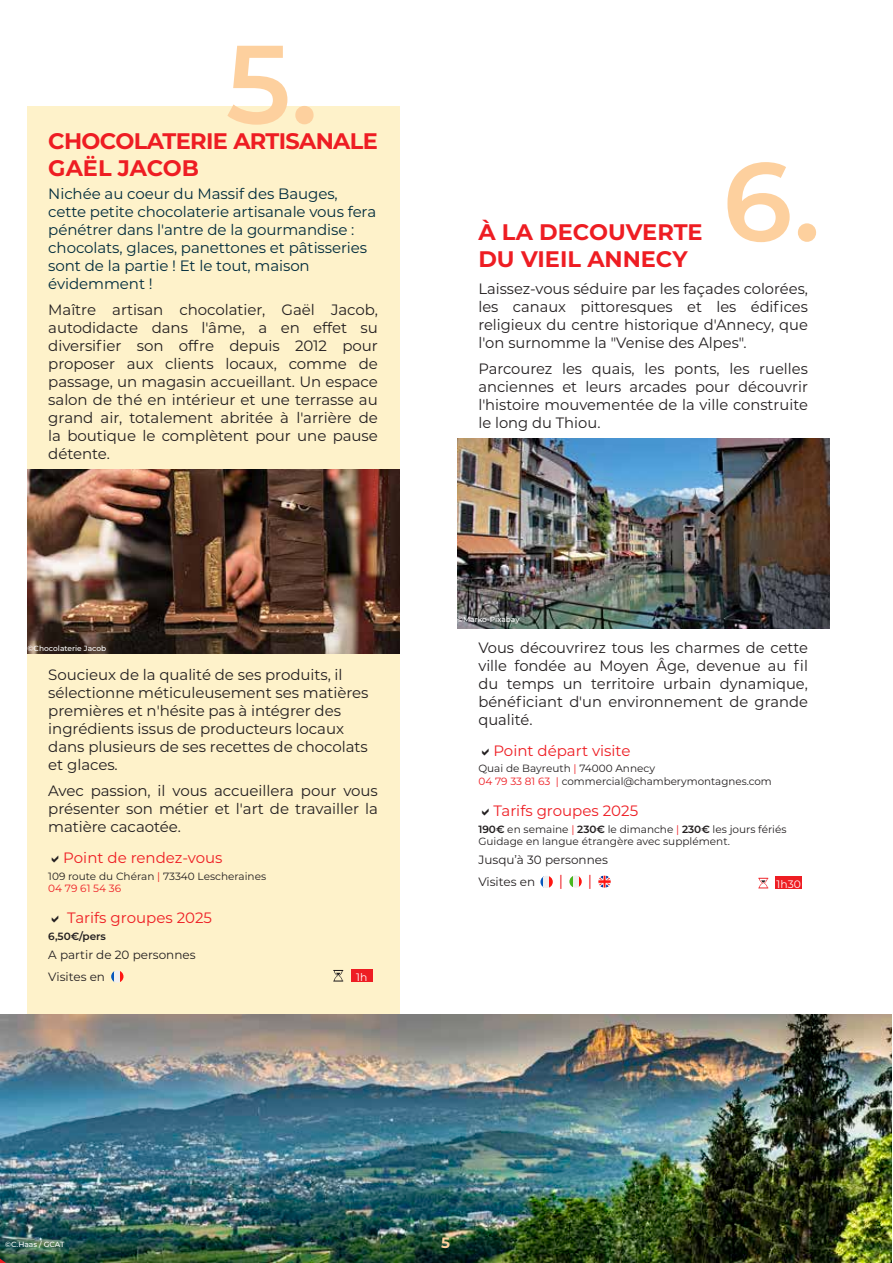
<style>
.page{position:relative;width:893px;height:1263px;background:#fff}
.page>*{position:absolute;margin:0;border:0;box-sizing:border-box;transform-origin:0 0}
.t1{font:600 111.15px "Montserrat";color:#fdd09e}
.t2{font:700 22.5px/27px "Montserrat";letter-spacing:-.015em;color:#ee1d23}
.t3{font:15px/18px "Montserrat";letter-spacing:-.005em;color:#231f20;text-align:justify}
.t4{font:15px/18px "Montserrat";letter-spacing:-.005em;color:#002b3c}
.t5{font:15px "Montserrat";color:#ee1d23}
.t6{font:700 15px "Montserrat";color:#fdd09e}
.t7{font:12px/22.2px "Montserrat";color:#231f20}
.t8{font:10.8px "Montserrat";color:#fff}
.t9{font:10.5px/12.6px "Montserrat";color:#231f20}
.t10{font:600 10.5px "Montserrat";color:#231f20}
.t11{font:500 7.5px "Montserrat";color:#fff}
.s1{color:#ee1d23}
.s2{font-weight:600}
</style>
<div class="page">
<div style="left:27px;top:106px;width:372px;height:908px;background:#fef2ca"></div>
<svg style="left:111px;top:971px;width:3px;height:11px"></svg>
<div style="left:114px;top:970px;width:6px;height:13px;background:#f0f0f0"></div>
<svg style="left:120px;top:971px;width:4px;height:11px"></svg>
<svg style="left:333px;top:970px;width:10px;height:11px"></svg>
<div style="left:351px;top:969px;width:21px;height:13px;background:#ee1d23"></div>
<img style="left:27px;top:469px;width:372px;height:185px">
<img style="left:99px;top:1014px;width:793px;height:249px">
<svg style="left:540px;top:877px;width:3px;height:10px"></svg>
<div style="left:544px;top:876px;width:6px;height:12px;background:#f0f0f0"></div>
<svg style="left:550px;top:876px;width:3px;height:11px"></svg>
<svg style="left:579px;top:876px;width:3px;height:11px"></svg>
<div style="left:572px;top:875px;width:7px;height:13px;background:#f0f0f0"></div>
<svg style="left:569px;top:876px;width:3px;height:11px"></svg>
<svg style="left:598px;top:875px;width:13px;height:13px"></svg>
<img style="left:457px;top:438px;width:372px;height:191px">
<svg style="left:758px;top:878px;width:10px;height:10px"></svg>
<div style="left:775px;top:876px;width:27px;height:13px;background:#ee1d23"></div>
<img style="left:0;top:1014px;width:99px;height:249px">
<h1 class="t1" style="left:226px;top:5px;width:94px">5.</h1>
<h2 class="t2" style="left:48px;top:127px;width:331px">CHOCOLATERIE ARTISANALE<br>GAËL JACOB</h2>
<p class="t4" style="left:48px;top:184px;width:329px">Nichée au coeur du Massif des Bauges, cette petite chocolaterie artisanale vous fera pénétrer dans l'antre de la gourmandise : chocolats, glaces, panettones et pâtisseries sont de la partie ! Et le tout, maison évidemment !</p>
<p class="t3" style="left:48px;top:300px;width:331px">Maître artisan chocolatier, Gaël Jacob, autodidacte dans l'âme, a en effet su diversifier son offre depuis 2012 pour proposer aux clients locaux, comme de passage, un magasin accueillant. Un espace salon de thé en intérieur et une terrasse au grand air, totalement abritée à l'arrière de la boutique le complètent pour une pause détente.</p>
<p class="t11" style="left:28px;top:643px;width:80px">©Chocolaterie Jacob</p>
<p class="t3" style="left:48px;top:665px;width:322px;text-align:left">Soucieux de la qualité de ses produits, il sélectionne méticuleusement ses matières premières et n'hésite pas à intégrer des ingrédients issus de producteurs locaux dans plusieurs de ses recettes de chocolats et glaces.</p>
<p class="t3" style="left:48px;top:781px;width:331px">Avec passion, il vous accueillera pour vous présenter son métier et l'art de travailler la matière cacaotée.</p>
<p class="t5" style="left:63px;top:847px;width:161px">Point de rendez-vous</p>
<p class="t9" style="left:48px;top:869px;width:219px">109 route du Chéran <span class="s1">|</span> 73340 Lescheraines<br><span class="s1">04 79 61 54 36</span></p>
<p class="t5" style="left:67px;top:907px;width:146px">Tarifs groupes 2025</p>
<p class="t10" style="left:48px;top:929px;width:59px">6,50€/pers</p>
<p class="t7" style="left:48px;top:943px;width:149px">A partir de 20 personnes<br>Visites en</p>
<p class="t8" style="left:356px;top:969px;width:13px">1h</p>
<h2 class="t2" style="left:478px;top:218px;width:226px">À LA DECOUVERTE</h2>
<h1 class="t1" style="left:723px;top:123px;width:99px">6.</h1>
<h2 class="t2" style="left:478px;top:245px;width:211px">DU VIEIL ANNECY</h2>
<p class="t3" style="left:478px;top:279px;width:331px">Laissez-vous séduire par les façades colorées, les canaux pittoresques et les édifices religieux du centre historique d'Annecy, que l'on surnomme la "Venise des Alpes".</p>
<p class="t3" style="left:478px;top:359px;width:331px">Parcourez les quais, les ponts, les ruelles anciennes et leurs arcades pour découvrir l'histoire mouvementée de la ville construite le long du Thiou.</p>
<p class="t11" style="left:457px;top:614px;width:64px">©Marko-Pixabay</p>
<p class="t3" style="left:478px;top:638px;width:331px">Vous découvrirez tous les charmes de cette ville fondée au Moyen Âge, devenue au fil du temps un territoire urbain dynamique, bénéficiant d'un environnement de grande qualité.</p>
<p class="t5" style="left:493px;top:740px;width:139px">Point départ visite</p>
<p class="t9" style="left:478px;top:762px;width:295px">Quai de Bayreuth <span class="s1">|</span> 74000 Annecy<br><span class="s1">04 79 33 81 63 |</span> commercial@chamberymontagnes.com</p>
<p class="t5" style="left:493px;top:800px;width:146px">Tarifs groupes 2025</p>
<p class="t9" style="left:478px;top:822px;width:310px"><span class="s2">190€</span> en semaine <span class="s1">|</span> <span class="s2">230€</span> le dimanche <span class="s1">|</span> <span class="s2">230€</span> les jours fériés<br>Guidage en langue étrangère avec supplément.</p>
<p class="t7" style="left:478px;top:848px;width:131px">Jusqu’à 30 personnes<br>Visites en</p>
<p class="t5" style="left:559px;top:870px;width:6px">|</p>
<p class="t5" style="left:588px;top:870px;width:6px">|</p>
<p class="t8" style="left:777px;top:876px;width:26px">1h30</p>
<p class="t11" style="left:5px;top:1239px;width:61px">©C.Haas / GCAT</p>
<p class="t6" style="left:441px;top:1231px;width:10px">5</p>
</div>
